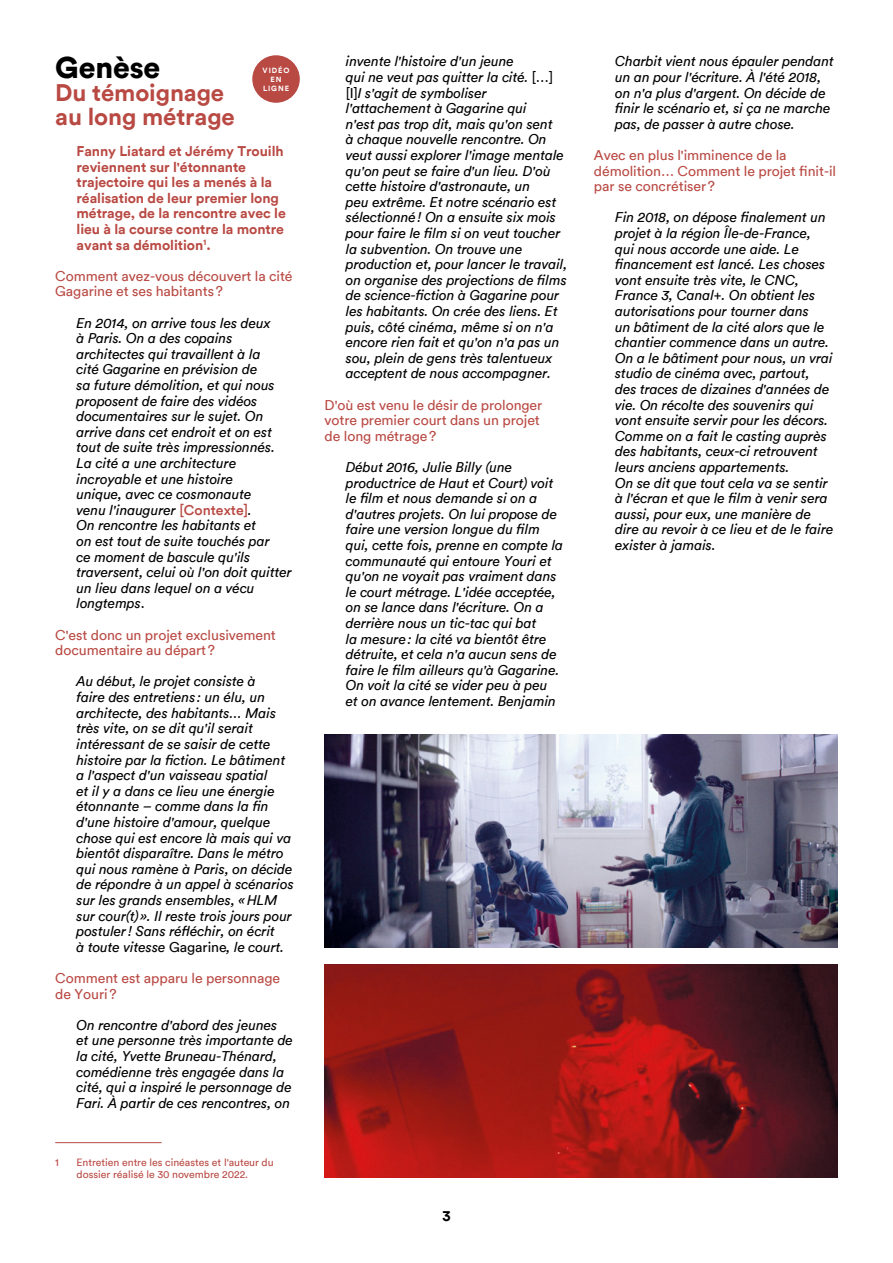
<style>
.page{position:relative;width:893px;height:1263px;background:#fff}
.page>*{position:absolute;margin:0;border:0;box-sizing:border-box;transform-origin:0 0}
.Titre_1{font:900 30px "Circular";letter-spacing:-.005em;color:#000}
.Titre_2{font:700 24px/23.4px "Circular";letter-spacing:-.005em;color:#b94943}
.t1{font:700 15px "Circular";color:#000}
.Texte{font:italic 14.1px/15.6px "Circular";letter-spacing:-.005em;color:#000}
.Encadré{font:14.1px/15.6px "Circular";letter-spacing:-.005em;color:#b94943}
.Chapeau{font:700 14.1px/15.6px "Circular";letter-spacing:-.005em;color:#b94943}
.NOTES{font:10.5px/11.7px "Circular";color:#b94943}
.Texte-2{font:700 7.5px/9px "Circular";letter-spacing:.12em;color:#fff;text-align:center}
.s1{font-weight:500;font-style:normal;color:#b94943}
.s2{font-style:normal}
</style>
<div class="page">
<hr style="left:55px;top:1142px;width:107px;height:1px;background:#b94943">
<img style="left:325px;top:734px;width:513px;height:213px">
<img style="left:325px;top:964px;width:513px;height:214px">
<div style="left:253px;top:56px;width:46px;height:46px;background:#b94943;border-radius:50%"></div>
<div style="left:252px;top:55px;width:48px;height:48px;border:1px solid #b94943;border-radius:50%"></div>
<p class="Titre_1" style="left:55px;top:47px;width:107px">Genèse</p>
<p class="Titre_2" style="left:55px;top:80px;width:181px">Du témoignage au long métrage</p>
<p class="Chapeau" style="left:77px;top:143px;width:211px">Fanny Liatard et Jérémy Trouilh reviennent sur l'étonnante trajectoire qui les a menés à la réalisation de leur premier long métrage, de la rencontre avec le lieu à la course contre la montre avant sa démolition<sup>1</sup>.</p>
<p class="Encadré" style="left:55px;top:267px;width:239px">Comment avez-vous découvert la cité<br>Gagarine et ses habitants?</p>
<p class="Texte" style="left:77px;top:314px;width:217px">En 2014, on arrive tous les deux<br>à Paris. On a des copains architectes qui travaillent à la<br>cité Gagarine en prévision de<br>sa future démolition, et qui nous proposent de faire des vidéos documentaires sur le sujet. On arrive dans cet endroit et on est tout de suite très impressionnés.<br>La cité a une architecture incroyable et une histoire<br>unique, avec ce cosmonaute<br>venu l'inaugurer <span class="s1">[Contexte]</span>.<br>On rencontre les habitants et<br>on est tout de suite touchés par<br>ce moment de bascule qu'ils traversent, celui où l'on doit quitter un lieu dans lequel on a vécu longtemps<span class="s2">.</span></p>
<p class="Encadré" style="left:55px;top:626px;width:222px">C'est donc un projet exclusivement documentaire au départ?</p>
<p class="Texte" style="left:77px;top:673px;width:219px">Au début, le projet consiste à<br>faire des entretiens : un élu, un architecte, des habitants… Mais très vite, on se dit qu'il serait intéressant de se saisir de cette histoire par la fiction. Le bâtiment a l'aspect d'un vaisseau spatial<br>et il y a dans ce lieu une énergie étonnante – comme dans la fin d'une histoire d'amour, quelque chose qui est encore là mais qui va bientôt disparaître. Dans le métro qui nous ramène à Paris, on décide de répondre à un appel à scénarios sur les grands ensembles, «HLM sur cour(t)». Il reste trois jours pour postuler! Sans réfléchir, on écrit<br>à toute vitesse <span class="s2">Gagarine</span>, le court.</p>
<p class="Encadré" style="left:55px;top:969px;width:226px">Comment est apparu le personnage de Youri?</p>
<p class="Texte" style="left:77px;top:1016px;width:218px">On rencontre d'abord des jeunes et une personne très importante de la cité, Yvette Bruneau-Thénard, comédienne très engagée dans la cité, qui a inspiré le personnage de Fari. À partir de ces rencontres, on</p>
<p class="Texte-2" style="left:263px;top:66px;width:28px">VIDÉO<br>EN</p>
<p class="Texte-2" style="left:263px;top:84px;width:28px">LIGNE</p>
<p class="NOTES" style="left:55px;top:1156px;width:5px">1</p>
<p class="NOTES" style="left:77px;top:1156px;width:199px">Entretien entre les cinéastes et l'auteur du dossier réalisé le 30 novembre 2022.</p>
<p class="Texte" style="left:346px;top:53px;width:223px">invente l'histoire d'un jeune<br>qui ne veut pas quitter la cité. <span class="s2">[…] [I]</span>I s'agit de symboliser l'attachement à Gagarine qui<br>n'est pas trop dit, mais qu'on sent<br>à chaque nouvelle rencontre. On veut aussi explorer l'image mentale qu'on peut se faire d'un lieu. D'où cette histoire d'astronaute, un<br>peu extrême. Et notre scénario est sélectionné! On a ensuite six mois pour faire le film si on veut toucher la subvention. On trouve une production et, pour lancer le travail, on organise des projections de films de science-fiction à Gagarine pour les habitants. On crée des liens. Et puis, côté cinéma, même si on n'a encore rien fait et qu'on n'a pas un sou, plein de gens très talentueux acceptent de nous accompagner.</p>
<p class="Encadré" style="left:325px;top:396px;width:219px">D'où est venu le désir de prolonger votre premier court dans un projet de long métrage?</p>
<p class="Texte" style="left:346px;top:459px;width:219px">Début 2016, Julie Billy (une productrice de Haut et Court) voit le film et nous demande si on a d'autres projets. On lui propose de faire une version longue du film qui, cette fois, prenne en compte la communauté qui entoure Youri et qu'on ne voyait pas vraiment dans le court métrage. L'idée acceptée, on se lance dans l'écriture. On a derrière nous un tic-tac qui bat<br>la mesure: la cité va bientôt être détruite, et cela n'a aucun sens de faire le film ailleurs qu'à Gagarine.<br>On voit la cité se vider peu à peu<br>et on avance lentement. Benjamin</p>
<p class="Texte" style="left:615px;top:53px;width:220px">Charbit vient nous épauler pendant un an pour l'écriture. À l'été 2018, on n'a plus d'argent. On décide de finir le scénario et, si ça ne marche pas, de passer à autre chose.</p>
<p class="Encadré" style="left:594px;top:147px;width:244px">Avec en plus l'imminence de la démolition… Comment le projet finit-il par se concrétiser?</p>
<p class="Texte" style="left:615px;top:209px;width:220px">Fin 2018, on dépose finalement un projet à la région Île-de-France, qui nous accorde une aide. Le financement est lancé. Les choses vont ensuite très vite, le CNC,<br>France 3, Canal+. On obtient les autorisations pour tourner dans<br>un bâtiment de la cité alors que le chantier commence dans un autre.<br>On a le bâtiment pour nous, un vrai studio de cinéma avec, partout, des traces de dizaines d'années de vie. On récolte des souvenirs qui vont ensuite servir pour les décors.<br>Comme on a fait le casting auprès des habitants, ceux-ci retrouvent leurs anciens appartements.<br>On se dit que tout cela va se sentir à l'écran et que le film à venir sera aussi, pour eux, une manière de dire au revoir à ce lieu et de le faire exister à jamais.</p>
<p class="t1" style="left:442px;top:1205px;width:10px">3</p>
</div>
